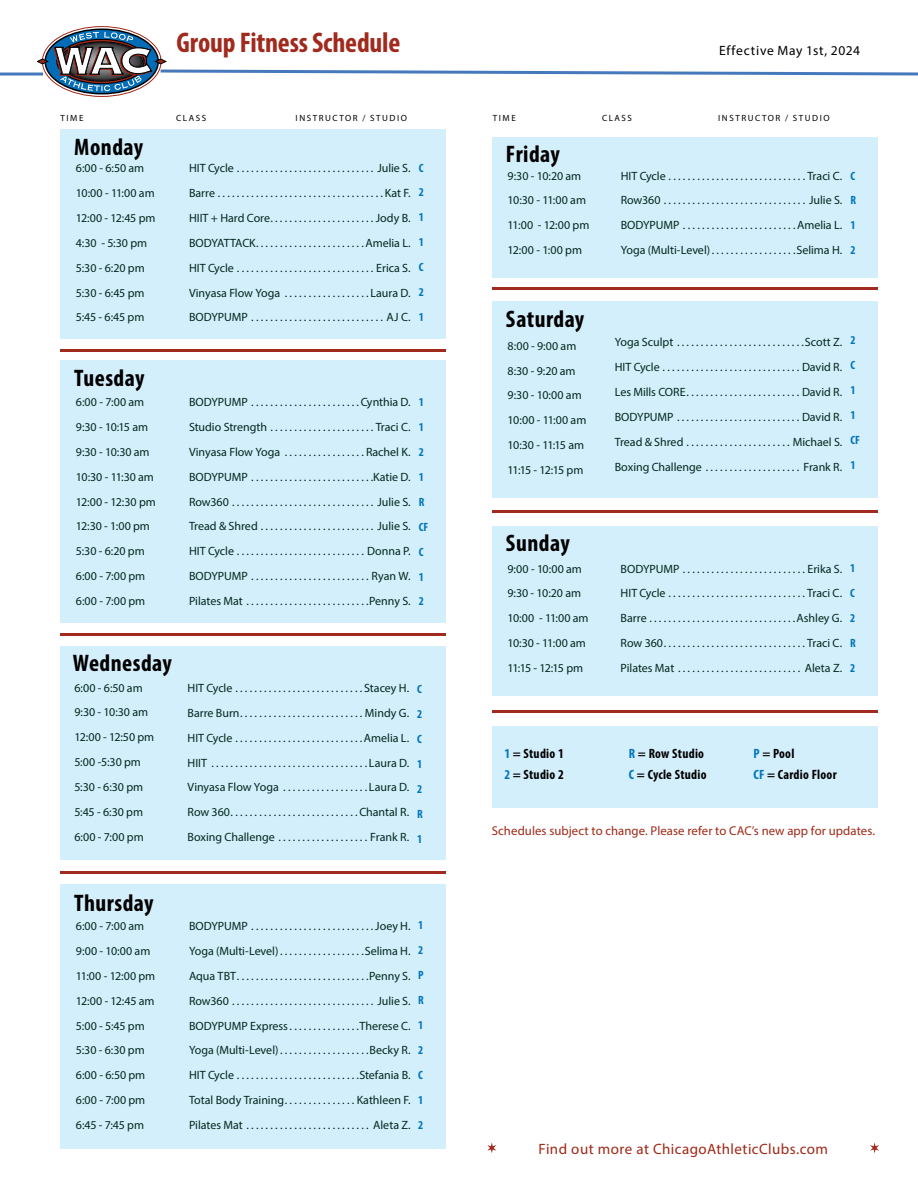
<style>
.page{position:relative;width:918px;height:1188px;background:#fff}
.page>*{position:absolute;margin:0;border:0;box-sizing:border-box;transform-origin:0 0}
.t1{font:700 condensed 28.5px "Myriad Pro";letter-spacing:-.005em;color:#a02a1d}
.t2{font:700 condensed 24px "Myriad Pro";letter-spacing:.02em;color:#000}
.t3{font:15px "Myriad Pro";letter-spacing:.03em;color:#a02816}
.t4{font:700 condensed 13.5px/21px "Myriad Pro";letter-spacing:.02em;color:#000}
.t5{font:13.5px "Myriad Pro";letter-spacing:.055em;color:#000}
.t6{font:12.75px "Myriad Pro";letter-spacing:.005em;color:#a02816}
.t7{font:12px/24.9px "Myriad Pro";letter-spacing:-.005em;color:#00291c;text-align:justify}
.t8{font:700 condensed 12px/24.9px "Myriad Pro";color:#0075bc;text-align:justify}
.t9{font:9px "Myriad Pro";letter-spacing:.17em;color:#000}
.s1{color:#0075bc}
</style>
<div class="page">
<hr style="left:0;top:73px;width:43px;height:3px;background:#4678bc">
<svg style="left:487px;top:1142px;width:9px;height:11px"></svg>
<svg style="left:870px;top:1142px;width:9px;height:11px"></svg>
<svg style="left:42px;top:27px;width:119px;height:69px"></svg>
<svg style="left:37px;top:32px;width:881px;height:59px"></svg>
<div style="left:60px;top:129px;width:386px;height:210px;background:#d4effc"></div>
<div style="left:60px;top:646px;width:386px;height:213px;background:#d4effc"></div>
<div style="left:60px;top:360px;width:386px;height:263px;background:#d4effc"></div>
<div style="left:492px;top:727px;width:386px;height:81px;background:#d4effc"></div>
<div style="left:60px;top:885px;width:386px;height:264px;background:#d4effc"></div>
<div style="left:492px;top:137px;width:386px;height:141px;background:#d4effc"></div>
<div style="left:492px;top:526px;width:386px;height:170px;background:#d4effc"></div>
<div style="left:492px;top:301px;width:386px;height:197px;background:#d4effc"></div>
<hr style="left:60px;top:349px;width:386px;height:3px;background:#a02a1d">
<hr style="left:492px;top:710px;width:386px;height:3px;background:#a02a1d">
<hr style="left:492px;top:287px;width:386px;height:3px;background:#a02a1d">
<hr style="left:492px;top:510px;width:386px;height:3px;background:#a02a1d">
<hr style="left:60px;top:633px;width:386px;height:3px;background:#a02a1d">
<hr style="left:60px;top:871px;width:386px;height:3px;background:#a02a1d">
<h1 class="t1" style="left:176px;top:25px;width:226px">Group Fitness Schedule</h1>
<p class="t5" style="left:719px;top:43px;width:142px">Effective May 1st, 2024</p>
<p class="t9" style="left:61px;top:113px;width:24px">TIME</p>
<p class="t9" style="left:176px;top:113px;width:31px">CLASS</p>
<p class="t9" style="left:296px;top:113px;width:113px">INSTRUCTOR / STUDIO</p>
<p class="t9" style="left:493px;top:113px;width:24px">TIME</p>
<p class="t9" style="left:602px;top:113px;width:31px">CLASS</p>
<p class="t9" style="left:718px;top:113px;width:113px">INSTRUCTOR / STUDIO</p>
<h2 class="t2" style="left:74px;top:132px;width:70px">Monday</h2>
<p class="t7" style="left:76px;top:155px;width:81px;text-align:left">6:00 - 6:50 am<br>10:00 - 11:00 am<br>12:00 - 12:45 pm<br>4:30 - 5:30 pm<br>5:30 - 6:20 pm<br>5:30 - 6:45 pm<br>5:45 - 6:45 pm</p>
<p class="t7" style="left:189px;top:155px;width:222px">HIT Cycle . . . . . . . . . . . . . . . . . . . . . . . . . . . . . Julie S.<br>Barre . . . . . . . . . . . . . . . . . . . . . . . . . . . . . . . . . . Kat F.<br>HIIT + Hard Core . . . . . . . . . . . . . . . . . . . . . . Jody B.<br>BODYATTACK . . . . . . . . . . . . . . . . . . . . . . Amelia L.<br>HIT Cycle . . . . . . . . . . . . . . . . . . . . . . . . . . . . . Erica S.<br>Vinyasa Flow Yoga</p>
<p class="t7" style="left:189px;top:280px;width:222px;text-align:right">Laura D.<br>BODYPUMP . . . . . . . . . . . . . . . . . . . . . . . . . . . . AJ C.</p>
<p class="t8" style="left:419px;top:155px;width:7px">C 2<br>1<br>1<br>C 2<br>1</p>
<h2 class="t2" style="left:74px;top:363px;width:72px">Tuesday</h2>
<p class="t7" style="left:76px;top:389px;width:81px;text-align:left">6:00 - 7:00 am<br>9:30 - 10:15 am<br>9:30 - 10:30 am<br>10:30 - 11:30 am<br>12:00 - 12:30 pm<br>12:30 - 1:00 pm<br>5:30 - 6:20 pm<br>6:00 - 7:00 pm<br>6:00 - 7:00 pm</p>
<p class="t7" style="left:189px;top:389px;width:222px">BODYPUMP . . . . . . . . . . . . . . . . . . . . . . Cynthia D.<br>Studio Strength . . . . . . . . . . . . . . . . . . . . . . Traci C.<br>Vinyasa Flow Yoga . . . . . . . . . . . . . . . . Rachel K.<br>BODYPUMP . . . . . . . . . . . . . . . . . . . . . . . . . Katie D.<br>Row360 . . . . . . . . . . . . . . . . . . . . . . . . . . . . . . Julie S.<br>Tread &amp; Shred . . . . . . . . . . . . . . . . . . . . . . . . Julie S.<br>HIT Cycle . . . . . . . . . . . . . . . . . . . . . . . . . . . Donna P.<br>BODYPUMP . . . . . . . . . . . . . . . . . . . . . . . . . Ryan W.<br>Pilates Mat . . . . . . . . . . . . . . . . . . . . . . . . . Penny S.</p>
<p class="t8" style="left:419px;top:390px;width:11px;text-align:left">1<br>1<br>2<br>1<br>R<br>CF<br>C<br>1<br>2</p>
<h2 class="t2" style="left:73px;top:648px;width:101px">Wednesday</h2>
<h2 class="t2" style="left:506px;top:139px;width:55px">Friday</h2>
<p class="t7" style="left:508px;top:163px;width:83px;text-align:left">9:30 - 10:20 am<br>10:30 - 11:00 am<br>11:00 - 12:00 pm<br>12:00 - 1:00 pm</p>
<h2 class="t2" style="left:506px;top:304px;width:80px">Saturday</h2>
<p class="t7" style="left:508px;top:333px;width:80px;text-align:left">8:00 - 9:00 am<br>8:30 - 9:20 am<br>9:30 - 10:00 am<br>10:00 - 11:00 am<br>10:30 - 11:15 am<br>11:15 - 12:15 pm</p>
<h2 class="t2" style="left:506px;top:528px;width:65px">Sunday</h2>
<p class="t7" style="left:507px;top:556px;width:83px;text-align:left">9:00 - 10:00 am<br>9:30 - 10:20 am<br>10:00 - 11:00 am<br>10:30 - 11:00 am<br>11:15 - 12:15 pm</p>
<p class="t7" style="left:621px;top:163px;width:222px">HIT Cycle . . . . . . . . . . . . . . . . . . . . . . . . . . . . . Traci C.<br>Row360 . . . . . . . . . . . . . . . . . . . . . . . . . . . . . . Julie S.<br>BODYPUMP . . . . . . . . . . . . . . . . . . . . . . . Amelia L.<br>Yoga (Multi-Level) . . . . . . . . . . . . . . . . . Selima H.</p>
<p class="t7" style="left:615px;top:329px;width:228px">Yoga Sculpt . . . . . . . . . . . . . . . . . . . . . . . . . . Scott Z.<br>HIT Cycle . . . . . . . . . . . . . . . . . . . . . . . . . . . . . David R.<br>Les Mills CORE . . . . . . . . . . . . . . . . . . . . . . . . David R.<br>BODYPUMP . . . . . . . . . . . . . . . . . . . . . . . . . . David R.<br>Tread &amp; Shred . . . . . . . . . . . . . . . . . . . . . . Michael S.<br>Boxing Challenge</p>
<p class="t7" style="left:803px;top:454px;width:39px">Frank R.</p>
<p class="t7" style="left:621px;top:556px;width:222px">BODYPUMP . . . . . . . . . . . . . . . . . . . . . . . . . . Erika S.<br>HIT Cycle . . . . . . . . . . . . . . . . . . . . . . . . . . . . . Traci C.<br>Barre . . . . . . . . . . . . . . . . . . . . . . . . . . . . . . Ashley G.<br>Row 360 . . . . . . . . . . . . . . . . . . . . . . . . . . . . . . Traci C.<br>Pilates Mat . . . . . . . . . . . . . . . . . . . . . . . . . . Aleta Z.</p>
<p class="t8" style="left:850px;top:163px;width:7px">C R 1<br>2</p>
<p class="t8" style="left:850px;top:328px;width:11px;text-align:left">2<br>C<br>1<br>1<br>CF<br>1</p>
<p class="t8" style="left:850px;top:556px;width:7px">1<br>C 2<br>R 2</p>
<p class="t7" style="left:74px;top:675px;width:81px;text-align:left">6:00 - 6:50 am<br>9:30 - 10:30 am<br>12:00 - 12:50 pm<br>5:00 -5:30 pm<br>5:30 - 6:30 pm<br>5:45 - 6:30 pm<br>6:00 - 7:00 pm</p>
<p class="t7" style="left:188px;top:675px;width:222px">HIT Cycle . . . . . . . . . . . . . . . . . . . . . . . . . . Stacey H.<br>Barre Burn . . . . . . . . . . . . . . . . . . . . . . . . . . Mindy G.<br>HIT Cycle . . . . . . . . . . . . . . . . . . . . . . . . . . Amelia L.<br>HIIT . . . . . . . . . . . . . . . . . . . . . . . . . . . . . . . . Laura D.<br>Vinyasa Flow Yoga . . . . . . . . . . . . . . . . . Laura D.<br>Row 360 . . . . . . . . . . . . . . . . . . . . . . . . . . Chantal R.<br>Boxing Challenge . . . . . . . . . . . . . . . . . . . Frank R.</p>
<p class="t8" style="left:417px;top:677px;width:7px">C 2<br>C 1<br>2<br>R 1</p>
<h2 class="t2" style="left:74px;top:888px;width:81px">Thursday</h2>
<p class="t7" style="left:76px;top:913px;width:81px;text-align:left">6:00 - 7:00 am<br>9:00 - 10:00 am<br>11:00 - 12:00 pm<br>12:00 - 12:45 am<br>5:00 - 5:45 pm<br>5:30 - 6:30 pm<br>6:00 - 6:50 pm<br>6:00 - 7:00 pm<br>6:45 - 7:45 pm</p>
<p class="t7" style="left:189px;top:913px;width:222px">BODYPUMP . . . . . . . . . . . . . . . . . . . . . . . . . Joey H.<br>Yoga (Multi-Level) . . . . . . . . . . . . . . . . . Selima H.<br>Aqua TBT . . . . . . . . . . . . . . . . . . . . . . . . . . . Penny S.<br>Row360 . . . . . . . . . . . . . . . . . . . . . . . . . . . . . . Julie S.<br>BODYPUMP Express</p>
<p class="t7" style="left:359px;top:1013px;width:52px">Therese C.</p>
<p class="t7" style="left:189px;top:1038px;width:222px;text-indent:181px">Becky R.<br>HIT Cycle . . . . . . . . . . . . . . . . . . . . . . . . . Stefania B.<br>Total Body Training . . . . . . . . . . . . . . . Kathleen F.<br>Pilates Mat . . . . . . . . . . . . . . . . . . . . . . . . . . Aleta Z.</p>
<p class="t7" style="left:189px;top:1038px;width:91px">Yoga (Multi-Level)</p>
<p class="t8" style="left:418px;top:913px;width:7px">1<br>2<br>P R 1<br>2<br>C 1<br>2</p>
<p class="t4" style="left:504px;top:742px;width:61px"><span class="s1">1</span> = Studio 1<br><span class="s1">2</span> = Studio 2</p>
<p class="t4" style="left:629px;top:742px;width:79px"><span class="s1">R</span> = Row Studio<br><span class="s1">C</span> = Cycle Studio</p>
<p class="t4" style="left:753px;top:742px;width:85px"><span class="s1">P</span> = Pool<br><span class="s1">CF</span> = Cardio Floor</p>
<p class="t6" style="left:492px;top:823px;width:385px">Schedules subject to change. Please refer to CAC’s new app for updates.</p>
<p class="t3" style="left:538px;top:1140px;width:291px">Find out more at ChicagoAthleticClubs.com</p>
</div>
